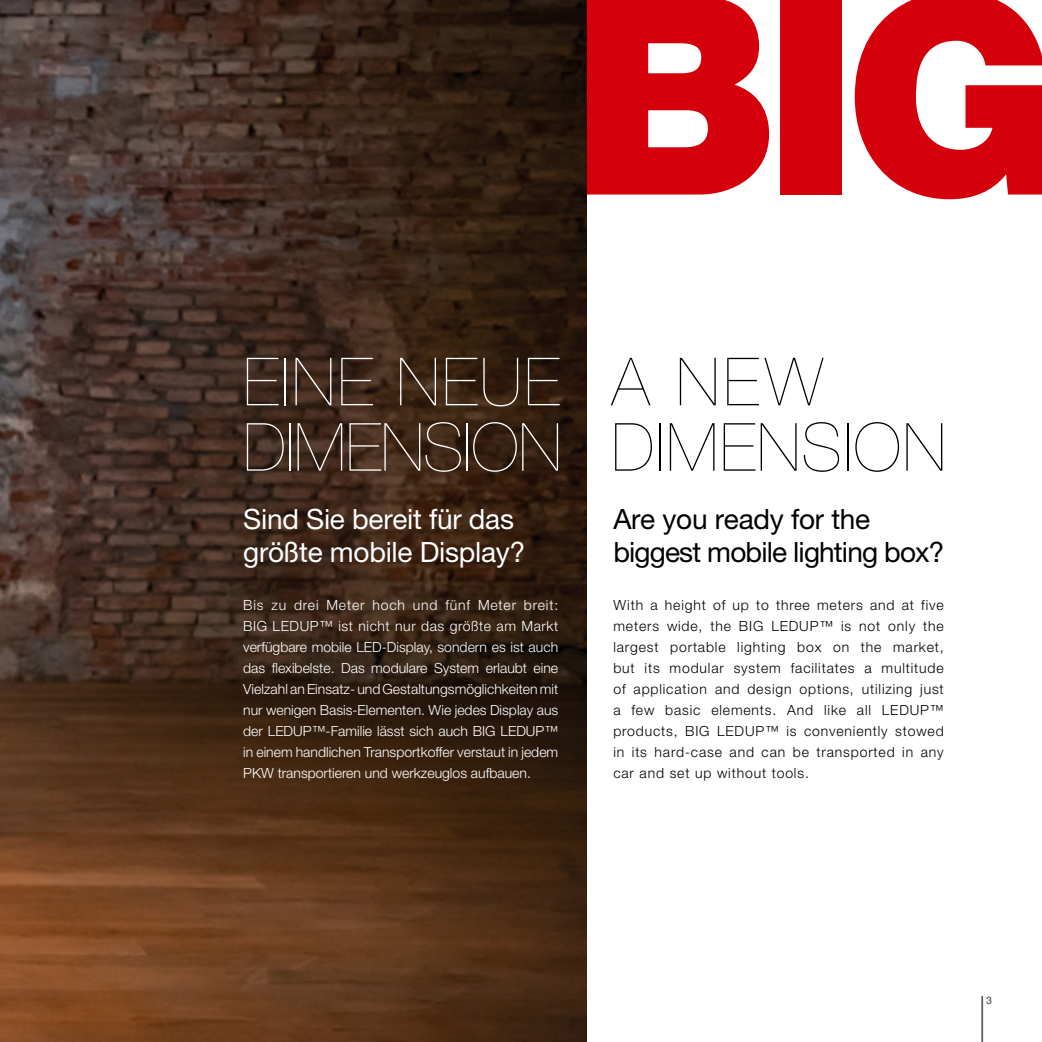
<style>
.page{position:relative;width:1042px;height:1042px;background:#fff}
.page>*{position:absolute;margin:0;border:0;box-sizing:border-box;transform-origin:0 0}
.t1{font:900 278.07px "Helvetica Neue LT Pro";color:#d4000c}
.NASLOV{font:200 66.5px/65.5px "Helvetica Neue LT Pro";color:#fff}
.NASLOV_ENG_1{font:200 66.5px/65.5px "Helvetica Neue LT Pro";letter-spacing:.025em;color:#000}
.PODNASLOV{font:28px/33.6px "Helvetica Neue LT Pro";letter-spacing:-.03em;color:#000}
.PODNASLOV-2{font:28px/33.6px "Helvetica Neue LT Pro";letter-spacing:-.01em;color:#fff}
.PARAGRAF1{font:300 14px/21px "Helvetica Neue LT Pro";color:#fff;text-align:justify}
.PARAGRAF_1_ENG{font:300 14px/21px "Helvetica Neue LT Pro";letter-spacing:.06em;color:#000;text-align:justify}
.t2{font:500 10.5px "Helvetica Neue LT Pro";color:#5c5c5b}
</style>
<div class="page">
<img style="left:0;top:0;width:586px;height:1042px">
<hr style="left:981px;top:996px;width:2px;height:46px;background:#5c5c5b">
<p class="t1" style="left:571px;top:-71px;width:491px">BIG</p>
<p class="NASLOV" style="left:243px;top:349px;width:320px">EINE NEUE<br>DIMENSION</p>
<p class="NASLOV_ENG_1" style="left:611px;top:349px;width:336px">A NEW<br>DIMENSION</p>
<p class="PODNASLOV-2" style="left:243px;top:502px;width:283px">Sind Sie bereit für das größte mobile Display?</p>
<p class="PODNASLOV" style="left:613px;top:502px;width:333px">Are you ready for the biggest mobile lighting box?</p>
<p class="PARAGRAF1" style="left:243px;top:594px;width:316px">Bis zu drei Meter hoch und fünf Meter breit:<br>BIG LEDUP™ ist nicht nur das größte am Markt verfügbare mobile LED-Display, sondern es ist auch das flexibelste. Das modulare System erlaubt eine Vielzahl an Einsatz- und Gestaltungsmöglichkeiten mit nur wenigen Basis-Elementen. Wie jedes Display aus der LEDUP™-Familie lässt sich auch BIG LEDUP™ in einem handlichen Transportkoffer verstaut in jedem PKW transportieren und werkzeuglos aufbauen.</p>
<p class="PARAGRAF_1_ENG" style="left:613px;top:594px;width:332px">With a height of up to three meters and at five meters wide, the BIG LEDUP™ is not only the largest portable lighting box on the market, but its modular system facilitates a multitude of application and design options, utilizing just a few basic elements. And like all LEDUP™ products, BIG LEDUP™ is conveniently stowed in its hard-case and can be transported in any car and set up without tools.</p>
<p class="t2" style="left:986px;top:993px;width:7px">3</p>
</div>
